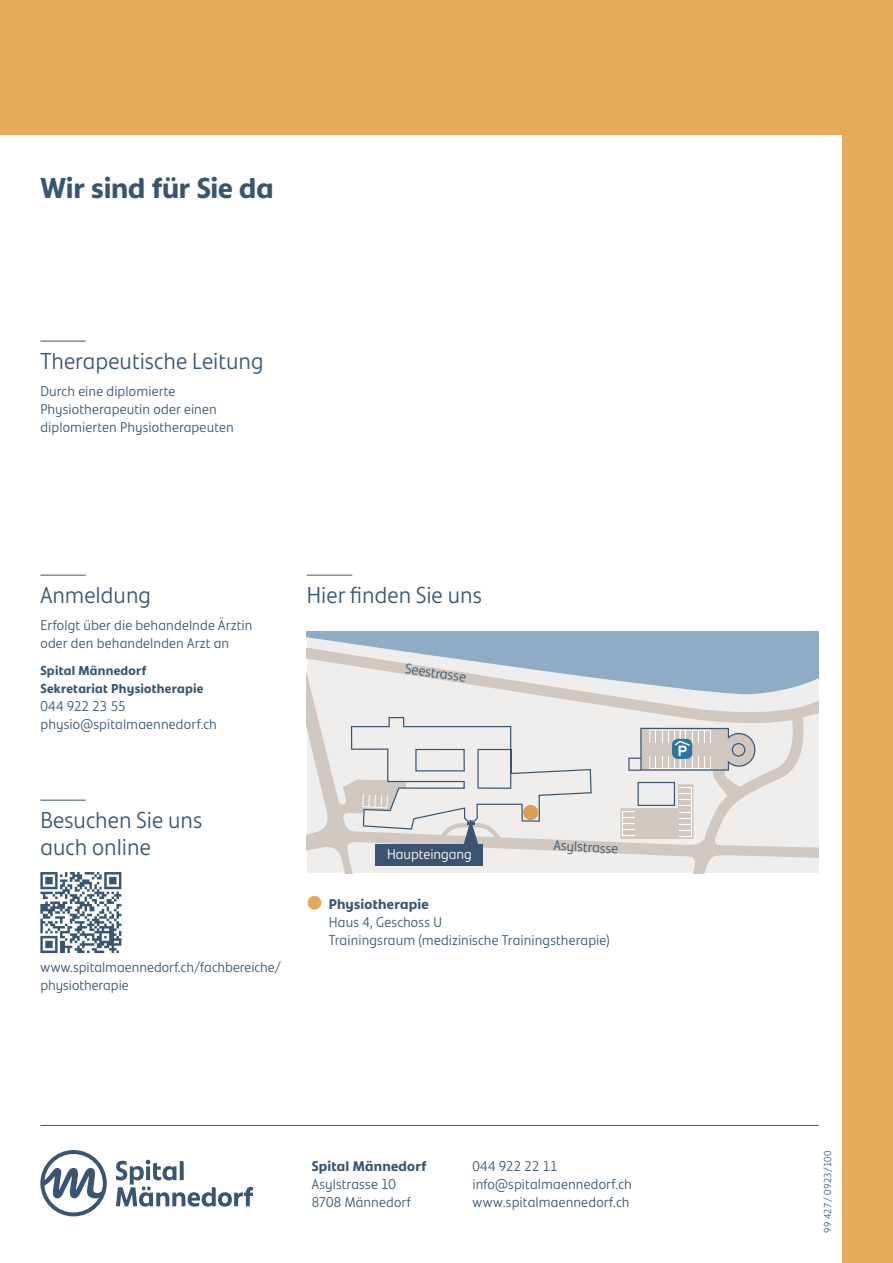
<style>
.page{position:relative;width:893px;height:1263px;background:#fff}
.page>*{position:absolute;margin:0;border:0;box-sizing:border-box;transform-origin:0 0}
.t1{font:700 semi-condensed 30px "Bonnie";letter-spacing:-.01em;color:#395571}
.t2{font:24px/27px "Bonnie Semi Condensed Blond";color:#395571}
.t3{font:14.7px/18px "Bonnie Semi Condensed Blond";letter-spacing:.01em;color:#395571}
.t4{font:700 semi-condensed 14.7px "Bonnie";letter-spacing:.015em;color:#395571}
.t5{font:14.7px "Bonnie Semi Condensed Blond";color:#fff}
.t6{font:700 semi-condensed 13.5px/18px "Bonnie";letter-spacing:.015em;color:#395571}
.t7{font:10.5px "Bonnie Semi Condensed Blond";letter-spacing:.025em;color:#395571}
</style>
<div class="page">
<svg style="left:40px;top:1150px;width:67px;height:66px"></svg>
<svg style="left:116px;top:1160px;width:137px;height:47px"></svg>
<hr style="left:40px;top:1125px;width:779px;height:1px;background:#395571">
<div style="left:0;top:0;width:893px;height:135px;background:#e4aa59"></div>
<div style="left:842px;top:21px;width:51px;height:1242px;background:#e4aa59"></div>
<hr style="left:40px;top:341px;width:46px;height:1px;background:#395571">
<hr style="left:40px;top:575px;width:46px;height:1px;background:#395571">
<hr style="left:307px;top:575px;width:45px;height:1px;background:#395571">
<svg style="left:739px;top:696px;width:80px;height:162px;background:#e7e4e0"></svg>
<svg style="left:307px;top:696px;width:432px;height:177px;background:#e6e3e0"></svg>
<svg style="left:307px;top:631px;width:512px;height:65px;background:#b0c1d0"></svg>
<svg style="left:628px;top:728px;width:127px;height:43px;background:#c2c3c3"></svg>
<svg style="left:620px;top:782px;width:74px;height:57px;background:#d7d3cf"></svg>
<div style="left:376px;top:844px;width:107px;height:21px;background:#395571"></div>
<svg style="left:351px;top:717px;width:241px;height:129px;background:#e0dfde"></svg>
<div style="left:308px;top:896px;width:13px;height:13px;background:#e4aa5a;border-radius:50%"></div>
<div style="left:523px;top:805px;width:15px;height:15px;background:#d8a054;border-radius:50%"></div>
<hr style="left:40px;top:800px;width:46px;height:1px;background:#395571">
<svg style="left:40px;top:872px;width:81px;height:81px"></svg>
<h1 class="t1" style="left:40px;top:167px;width:235px">Wir sind für Sie da</h1>
<h2 class="t2" style="left:40px;top:347px;width:225px">Therapeutische Leitung</h2>
<p class="t3" style="left:40px;top:382px;width:195px">Durch eine diplomierte<br>Physiotherapeutin oder einen diplomierten Physiotherapeuten</p>
<h2 class="t2" style="left:40px;top:581px;width:112px">Anmeldung</h2>
<p class="t3" style="left:40px;top:616px;width:214px">Erfolgt über die behandelnde Ärztin oder den behandelnden Arzt an</p>
<p class="t6" style="left:40px;top:661px;width:165px">Spital Männedorf<br>Sekretariat Physiotherapie</p>
<p class="t3" style="left:40px;top:697px;width:178px">044 922 23 55 physio@spitalmaennedorf.ch</p>
<h2 class="t2" style="left:307px;top:581px;width:177px">Hier finden Sie uns</h2>
<p class="t3" style="left:407px;top:660px;width:63px;rotate:8deg">Seestrasse</p>
<h2 class="t2" style="left:40px;top:806px;width:163px">Besuchen Sie uns auch online</h2>
<p class="t3" style="left:40px;top:958px;width:242px">www.spitalmaennedorf.ch/fachbereiche/ physiotherapie</p>
<p class="t3" style="left:554px;top:836px;width:66px;rotate:3deg">Asylstrasse</p>
<p class="t5" style="left:387px;top:844px;width:86px">Haupteingang</p>
<p class="t4" style="left:329px;top:894px;width:101px">Physiotherapie</p>
<p class="t3" style="left:329px;top:913px;width:283px">Haus 4, Geschoss U<br>Trainingsraum (medizinische Trainingstherapie)</p>
<p class="t4" style="left:312px;top:1156px;width:116px">Spital Männedorf</p>
<p class="t3" style="left:312px;top:1175px;width:101px">Asylstrasse 10<br>8708 Männedorf</p>
<p class="t3" style="left:472px;top:1157px;width:161px">044 922 22 11 info@spitalmaennedorf.ch www.spitalmaennedorf.ch</p>
<p class="t7" style="left:821px;top:1233px;width:84px;rotate:-90deg">99 427 / 0923/100</p>
</div>
